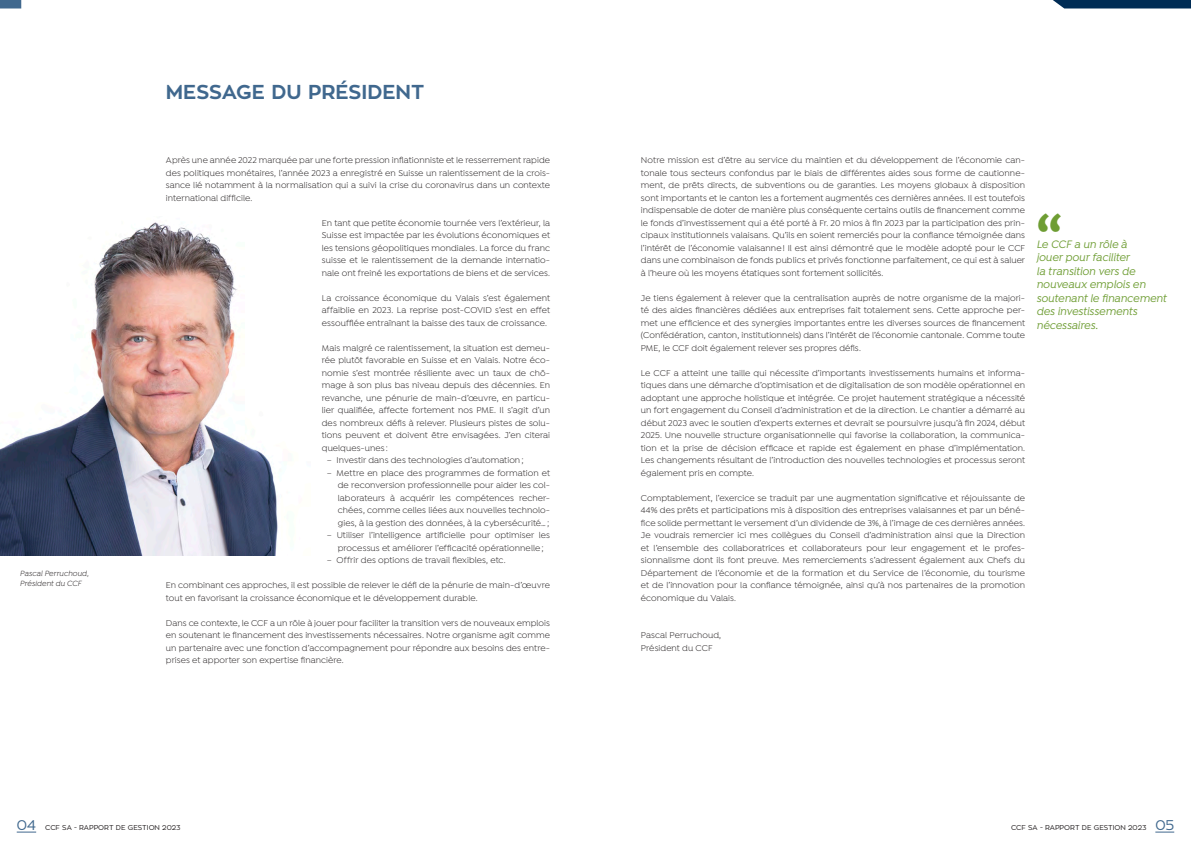
<style>
.page{position:relative;width:1191px;height:842px;background:#fff}
.page>*{position:absolute;margin:0;border:0;box-sizing:border-box;transform-origin:0 0}
.t1{font:800 48px "Caecilia LT Std";color:#6e9d33}
.t2{font:700 20px "Zona Pro";color:#40688e}
.t3{font:14px "Zona Pro";color:#40688e}
.t4{font:italic 500 11.5px/13.5px "Isidora";letter-spacing:-.005em;color:#6e9d33}
.t5{font:9px/12.5px "Isidora";letter-spacing:.005em;color:#231f20;text-align:justify}
.t6{font:italic 8px/10px "Isidora";letter-spacing:.01em;color:#231f20}
.t7{font:7px "Zona Pro";color:#231f20}
.s1{font-size:14px;color:#40688e}
</style>
<div class="page">
<svg style="left:17px;top:832px;width:19px;height:1px"></svg>
<svg style="left:1155px;top:832px;width:19px;height:1px"></svg>
<svg style="left:1053px;top:0;width:138px;height:9px"></svg>
<div style="left:0;top:0;width:21px;height:9px;background:#40688e"></div>
<img style="left:0;top:222px;width:278px;height:334px">
<p class="t6" style="left:20px;top:569px;width:70px">Pascal Perruchoud,<br>Président du CCF</p>
<h2 class="t2" style="left:166px;top:79px;width:260px">MESSAGE DU PRÉSIDENT</h2>
<p class="t5" style="left:166px;top:154px;width:386px">Après une année 2022 marquée par une forte pression inflationniste et le resserrement rapide des politiques monétaires, l’année 2023 a enregistré en Suisse un ralentissement de la crois&shy;sance lié notamment à la normalisation qui a suivi la crise du coronavirus dans un contexte international difficile.</p>
<p class="t5" style="left:322px;top:217px;width:230px">En tant que petite économie tournée vers l’extérieur, la Suisse est impactée par les évolutions économiques et les tensions géopolitiques mondiales. La force du franc suisse et le ralentissement de la demande internatio&shy;nale ont freiné les exportations de biens et de services.</p>
<p class="t5" style="left:322px;top:292px;width:230px">La croissance économique du Valais s’est également affaiblie en 2023. La reprise post-COVID s’est en effet essoufflée entraînant la baisse des taux de croissance.</p>
<p class="t5" style="left:322px;top:342px;width:230px">Mais malgré ce ralentissement, la situation est demeu&shy;rée plutôt favorable en Suisse et en Valais. Notre éco&shy;nomie s’est montrée résiliente avec un taux de chô&shy;mage à son plus bas niveau depuis des décennies. En revanche, une pénurie de main-d’œuvre, en particu&shy;lier qualifiée, affecte fortement nos PME. Il s’agit d’un des nombreux défis à relever. Plusieurs pistes de solu&shy;tions peuvent et doivent être envisagées. J’en citerai quelques-unes :</p>
<p class="t5" style="left:327px;top:454px;width:198px">– Investir dans des technologies d’automation;</p>
<p class="t5" style="left:338px;top:467px;width:214px;text-indent:-11px">– Mettre en place des programmes de formation et de reconversion professionnelle pour aider les col&shy;laborateurs à acquérir les compétences recher&shy;chées, comme celles liées aux nouvelles technolo&shy;gies, à la gestion des données, à la cybersécurité…;</p>
<p class="t5" style="left:327px;top:530px;width:225px;text-align:center">– Utiliser l’intelligence artificielle pour optimiser les processus et améliorer l’efficacité opérationnelle;</p>
<p class="t5" style="left:327px;top:555px;width:180px">– Offrir des options de travail flexibles, etc.</p>
<p class="t5" style="left:166px;top:580px;width:386px">En combinant ces approches, il est possible de relever le défi de la pénurie de main-d’œuvre tout en favorisant la croissance économique et le développement durable.</p>
<p class="t5" style="left:166px;top:617px;width:386px">Dans ce contexte, le CCF a un rôle à jouer pour faciliter la transition vers de nouveaux emplois en soutenant le financement des investissements nécessaires. Notre organisme agit comme un partenaire avec une fonction d’accompagnement pour répondre aux besoins des entre&shy;prises et apporter son expertise financière.</p>
<p class="t5" style="left:641px;top:155px;width:386px">Notre mission est d’être au service du maintien et du développement de l’économie can&shy;tonale tous secteurs confondus par le biais de différentes aides sous forme de cautionne&shy;ment, de prêts directs, de subventions ou de garanties. Les moyens globaux à disposition sont importants et le canton les a fortement augmentés ces dernières années. Il est toutefois indispensable de doter de manière plus conséquente certains outils de financement comme le fonds d’investissement qui a été porté à Fr. 20 mios à fin 2023 par la participation des prin&shy;cipaux institutionnels valaisans. Qu’ils en soient remerciés pour la confiance témoignée dans l’intérêt de l’économie valaisanne! Il est ainsi démontré que le modèle adopté pour le CCF dans une combinaison de fonds publics et privés fonctionne parfaitement, ce qui est à saluer à l’heure où les moyens étatiques sont fortement sollicités.</p>
<p class="t5" style="left:641px;top:292px;width:386px">Je tiens également à relever que la centralisation auprès de notre organisme de la majori&shy;té des aides financières dédiées aux entreprises fait totalement sens. Cette approche per&shy;met une efficience et des synergies importantes entre les diverses sources de financement (Confédération, canton, institutionnels) dans l’intérêt de l’économie cantonale. Comme toute PME, le CCF doit également relever ses propres défis.</p>
<p class="t5" style="left:641px;top:367px;width:386px">Le CCF a atteint une taille qui nécessite d’importants investissements humains et informa&shy;tiques dans une démarche d’optimisation et de digitalisation de son modèle opérationnel en adoptant une approche holistique et intégrée. Ce projet hautement stratégique a nécessité un fort engagement du Conseil d’administration et de la direction. Le chantier a démarré au début 2023 avec le soutien d’experts externes et devrait se poursuivre jusqu’à fin 2024, début 2025. Une nouvelle structure organisationnelle qui favorise la collaboration, la communica&shy;tion et la prise de décision efficace et rapide est également en phase d’implémentation.<br>Les changements résultant de l’introduction des nouvelles technologies et processus seront également pris en compte.</p>
<p class="t5" style="left:641px;top:492px;width:386px">Comptablement, l’exercice se traduit par une augmentation significative et réjouissante de 44% des prêts et participations mis à disposition des entreprises valaisannes et par un béné&shy;fice solide permettant le versement d’un dividende de 3%, à l’image de ces dernières années.<br>Je voudrais remercier ici mes collègues du Conseil d’administration ainsi que la Direction et l’ensemble des collaboratrices et collaborateurs pour leur engagement et le profes&shy;sionnalisme dont ils font preuve. Mes remerciements s’adressent également aux Chefs du Département de l’économie et de la formation et du Service de l’économie, du tourisme et de l’innovation pour la confiance témoignée, ainsi qu’à nos partenaires de la promotion économique du Valais.</p>
<p class="t5" style="left:641px;top:630px;width:82px">Pascal Perruchoud,<br>Président du CCF</p>
<h1 class="t1" style="left:1036px;top:204px;width:27px">“</h1>
<p class="t4" style="left:1036px;top:265px;width:132px">la transition vers de nouveaux emplois en soutenant le financement des investissements nécessaires.</p>
<p class="t4" style="left:1036px;top:238px;width:95px">Le CCF a un rôle à jouer pour faciliter</p>
<h3 class="t3" style="left:17px;top:816px;width:21px">04</h3>
<p class="t7" style="left:45px;top:823px;width:137px">CCF SA - RAPPORT DE GESTION 2023</p>
<p class="t7" style="left:1011px;top:823px;width:165px">CCF SA - RAPPORT DE GESTION 2023 <span class="s1">05</span></p>
</div>
